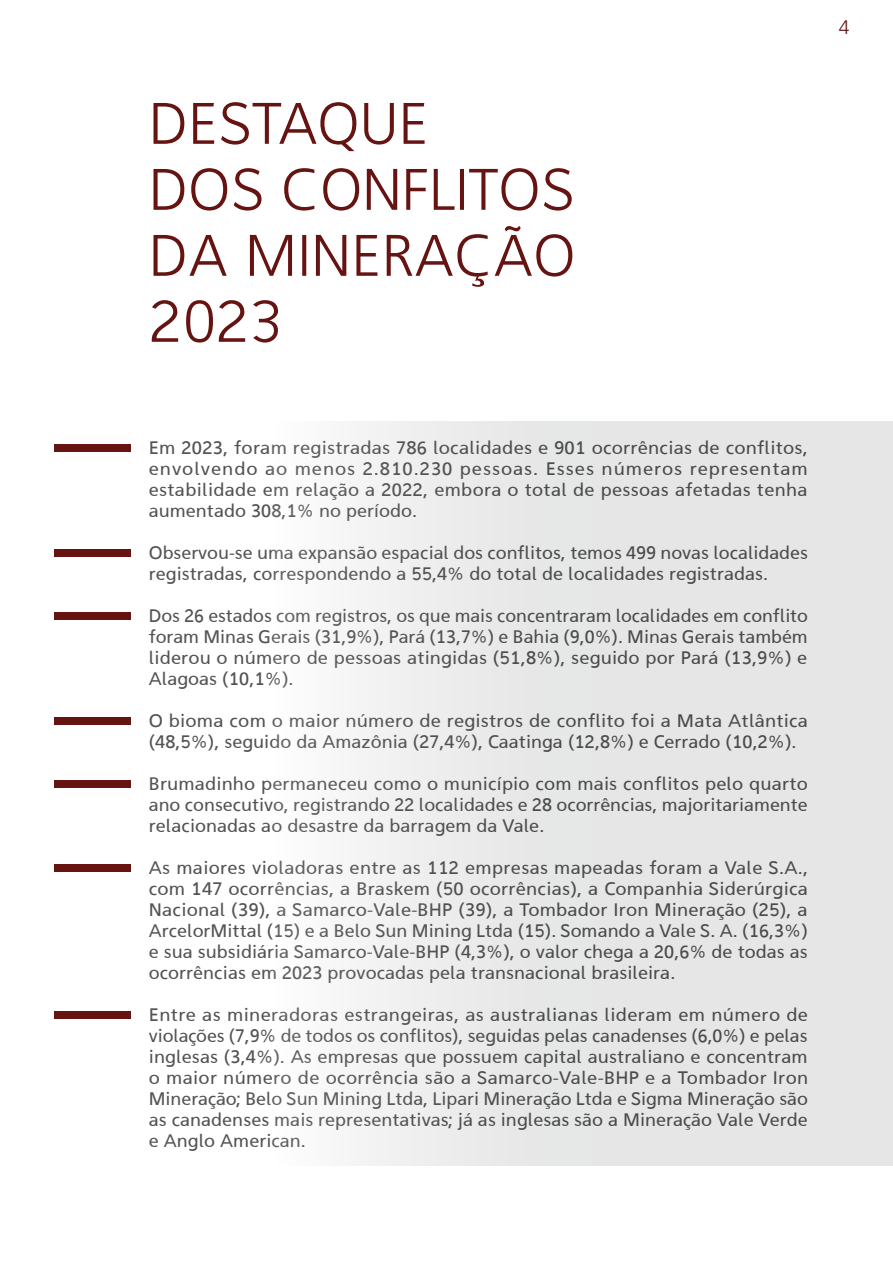
<style>
.page{position:relative;width:893px;height:1263px;background:#fff}
.page>*{position:absolute;margin:0;border:0;box-sizing:border-box;transform-origin:0 0}
.t1{font:58.5px/66px "Agan 45";color:#661412}
.t2{font:19.5px "Agan 45";color:#67201e}
.t3{font:18px/21px "Aan 55";color:#535353;text-align:justify}
</style>
<div class="page">
<div style="left:54px;top:443px;width:76px;height:8px;background:#661412"></div>
<div style="left:54px;top:549px;width:76px;height:8px;background:#661412"></div>
<div style="left:54px;top:612px;width:76px;height:8px;background:#661412"></div>
<div style="left:54px;top:717px;width:76px;height:7px;background:#661412"></div>
<div style="left:54px;top:780px;width:76px;height:8px;background:#661412"></div>
<div style="left:54px;top:864px;width:76px;height:7px;background:#661412"></div>
<div style="left:54px;top:1011px;width:76px;height:8px;background:#661412"></div>
<div style="left:272px;top:421px;width:621px;height:744px;background:linear-gradient(to right,#f5f5f6,#e0e1e1)"></div>
<h1 class="t1" style="left:149px;top:91px;width:428px">DESTAQUE<br>DOS CONFLITOS<br>DA MINERAÇÃO<br>2023</h1>
<p class="t2" style="left:839px;top:16px;width:12px">4</p>
<p class="t3" style="left:149px;top:437px;width:661px">Em 2023, foram registradas 786 localidades e 901 ocorrências de conflitos, envolvendo ao menos 2.810.230 pessoas. Esses números representam estabilidade em relação a 2022, embora o total de pessoas afetadas tenha aumentado 308,1% no período.</p>
<p class="t3" style="left:149px;top:542px;width:661px">Observou-se uma expansão espacial dos conflitos, temos 499 novas localidades registradas, correspondendo a 55,4% do total de localidades registradas.</p>
<p class="t3" style="left:149px;top:605px;width:661px">Dos 26 estados com registros, os que mais concentraram localidades em conflito foram Minas Gerais (31,9%), Pará (13,7%) e Bahia (9,0%). Minas Gerais também liderou o número de pessoas atingidas (51,8%), seguido por Pará (13,9%) e Alagoas (10,1%).</p>
<p class="t3" style="left:149px;top:710px;width:661px">O bioma com o maior número de registros de conflito foi a Mata Atlântica (48,5%), seguido da Amazônia (27,4%), Caatinga (12,8%) e Cerrado (10,2%).</p>
<p class="t3" style="left:149px;top:773px;width:661px">Brumadinho permaneceu como o município com mais conflitos pelo quarto ano consecutivo, registrando 22 localidades e 28 ocorrências, majoritariamente relacionadas ao desastre da barragem da Vale.</p>
<p class="t3" style="left:149px;top:857px;width:661px">As maiores violadoras entre as 112 empresas mapeadas foram a Vale S.A., com 147 ocorrências, a Braskem (50 ocorrências), a Companhia Siderúrgica Nacional (39), a Samarco-Vale-BHP (39), a Tombador Iron Mineração (25), a ArcelorMittal (15) e a Belo Sun Mining Ltda (15). Somando a Vale S. A. (16,3%) e sua subsidiária Samarco-Vale-BHP (4,3%), o valor chega a 20,6% de todas as ocorrências em 2023 provocadas pela transnacional brasileira.</p>
<p class="t3" style="left:149px;top:1004px;width:661px">Entre as mineradoras estrangeiras, as australianas lideram em número de violações (7,9% de todos os conflitos), seguidas pelas canadenses (6,0%) e pelas inglesas (3,4%). As empresas que possuem capital australiano e concentram o maior número de ocorrência são a Samarco-Vale-BHP e a Tombador Iron Mineração; Belo Sun Mining Ltda, Lipari Mineração Ltda e Sigma Mineração são as canadenses mais representativas; já as inglesas são a Mineração Vale Verde e Anglo American.</p>
</div>
